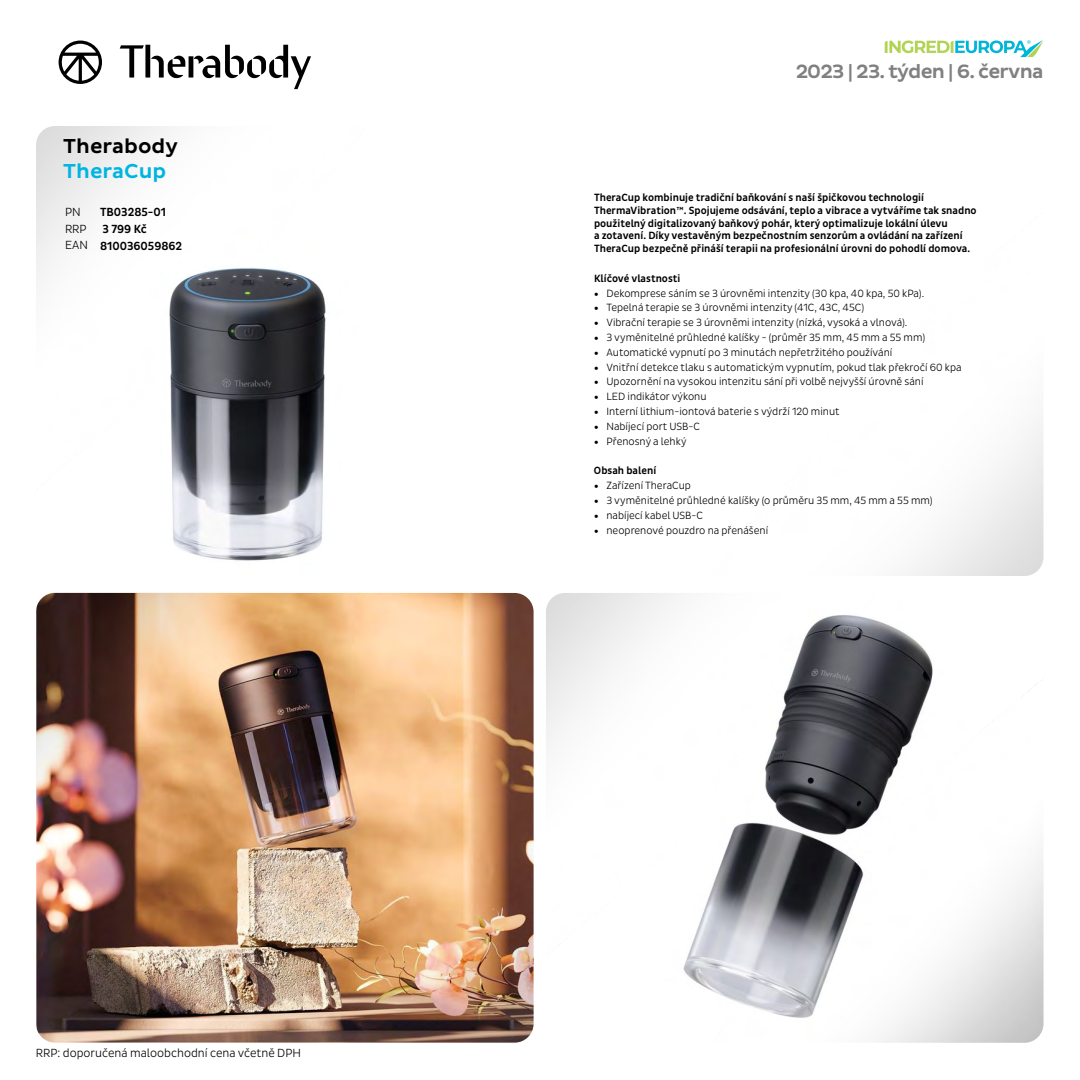
<style>
.page{position:relative;width:1080px;height:1080px;background:#fff}
.page>*{position:absolute;margin:0;border:0;box-sizing:border-box;transform-origin:0 0}
.t1{font:500 20.6px "Pluto Sans";color:#000}
.t2{font:500 20.6px "Pluto Sans";color:#00b5e0}
.t3{font:500 19.6px "Pluto Sans";letter-spacing:-.04em;color:#000}
.t4{font:300 12px/16.8px "Pluto Sans Cond";color:#000}
.t5{font:500 12px/16.9px "Pluto Sans Cond";color:#000}
.t6{font:300 10.7px "Pluto Sans Cond";color:#000}
.t7{font:500 10.7px/12.8px "Pluto Sans Cond";color:#000}
.s1{font-family:"Myriad Pro";font-size:18px}
</style>
<div class="page">
<svg style="left:885px;top:40px;width:158px;height:17px"></svg>
<svg style="left:59px;top:41px;width:43px;height:43px"></svg>
<svg style="left:120px;top:45px;width:191px;height:44px"></svg>
<img style="left:36px;top:593px;width:498px;height:450px">
<img style="left:36px;top:182px;width:452px;height:482px">
<img style="left:566px;top:593px;width:477px;height:450px">
<h1 class="t1" style="left:63px;top:134px;width:116px">Therabody</h1>
<h1 class="t2" style="left:63px;top:159px;width:105px">TheraCup</h1>
<p class="t5" style="left:100px;top:204px;width:84px">TB03285-01<br>3 799 Kč<br>810036059862</p>
<p class="t4" style="left:65px;top:203px;width:24px">PN<br>RRP<br>EAN</p>
<p class="t4" style="left:36px;top:1045px;width:266px">RRP: doporučená maloobchodní cena včetně DPH</p>
<h2 class="t3" style="left:795px;top:60px;width:250px">2023 | 23. týden | 6. června</h2>
<p class="t7" style="left:594px;top:191px;width:384px">TheraCup kombinuje tradiční baňkování s naší špičkovou technologií ThermaVibration™. Spojujeme odsávání, teplo a vibrace a vytváříme tak snadno použitelný digitalizovaný baňkový pohár, který optimalizuje lokální úlevu<br>a zotavení. Díky vestavěným bezpečnostním senzorům a ovládání na zařízení TheraCup bezpečně přináší terapii na profesionální úrovni do pohodlí domova.</p>
<p class="t7" style="left:594px;top:272px;width:88px">Klíčové vlastnosti</p>
<p class="t6" style="left:594px;top:287px;width:332px"><span class="s1">•</span> Dekomprese sáním se 3 úrovněmi intenzity (30 kpa, 40 kpa, 50 kPa).</p>
<p class="t6" style="left:594px;top:302px;width:272px"><span class="s1">•</span> Tepelná terapie se 3 úrovněmi intenzity (41C, 43C, 45C)</p>
<p class="t6" style="left:594px;top:317px;width:315px"><span class="s1">•</span> Vibrační terapie se 3 úrovněmi intenzity (nízká, vysoká a vlnová).</p>
<p class="t6" style="left:594px;top:331px;width:333px"><span class="s1">•</span> 3 vyměnitelné průhledné kalíšky - (průměr 35 mm, 45 mm a 55 mm)</p>
<p class="t6" style="left:594px;top:346px;width:300px"><span class="s1">•</span> Automatické vypnutí po 3 minutách nepřetržitého používání</p>
<p class="t6" style="left:594px;top:361px;width:369px"><span class="s1">•</span> Vnitřní detekce tlaku s automatickým vypnutím, pokud tlak překročí 60 kpa</p>
<p class="t6" style="left:594px;top:376px;width:331px"><span class="s1">•</span> Upozornění na vysokou intenzitu sání při volbě nejvyšší úrovně sání</p>
<p class="t6" style="left:594px;top:391px;width:114px"><span class="s1">•</span> LED indikátor výkonu</p>
<p class="t6" style="left:594px;top:405px;width:247px"><span class="s1">•</span> Interní lithium-iontová baterie s výdrží 120 minut</p>
<p class="t6" style="left:594px;top:420px;width:108px"><span class="s1">•</span> Nabíjecí port USB-C</p>
<p class="t6" style="left:594px;top:435px;width:94px"><span class="s1">•</span> Přenosný a lehký</p>
<p class="t7" style="left:594px;top:465px;width:64px">Obsah balení</p>
<p class="t6" style="left:594px;top:479px;width:98px"><span class="s1">•</span> Zařízení TheraCup</p>
<p class="t6" style="left:594px;top:494px;width:340px"><span class="s1">•</span> 3 vyměnitelné průhledné kalíšky (o průměru 35 mm, 45 mm a 55 mm)</p>
<p class="t6" style="left:594px;top:509px;width:111px"><span class="s1">•</span> nabíjecí kabel USB-C</p>
<p class="t6" style="left:594px;top:524px;width:176px"><span class="s1">•</span> neoprenové pouzdro na přenášení</p>
</div>
